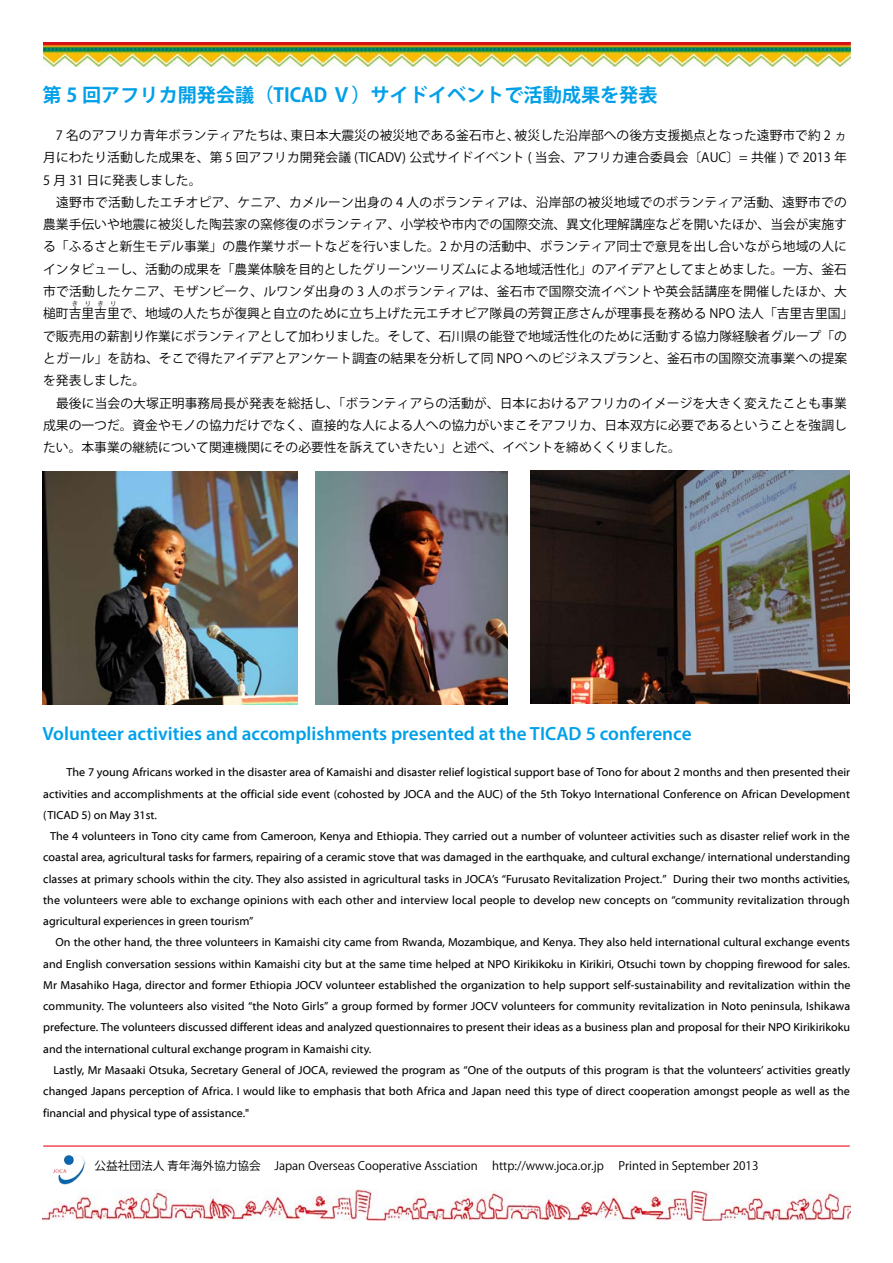
<style>
.page{position:relative;width:893px;height:1263px;background:#fff}
.page>*{position:absolute;margin:0;border:0;box-sizing:border-box;transform-origin:0 0}
.t1{font:600 19.2px "Myriad Pro";color:#00a0e9}
.t2{font:700 19.2px "Koz Go Pr 6 N";color:#00a0e9}
.t3{font:12.75px/22.4px "Koz Go Pr 6 N";color:#000}
.t4{font:11.7px "Myriad Web Pro";color:#000}
.t5{font:11.7px "Koz Go Pr 6 N";color:#000}
.t6{font:6.45px "Koz Go Pr 6 N";color:#000}
.s1{font-family:"Koz Min Pro"}
</style>
<div class="page">
<img style="left:43px;top:1189px;width:807px;height:31px">
<img style="left:44px;top:43px;width:806px;height:24px">
<img style="left:316px;top:472px;width:191px;height:232px">
<img style="left:531px;top:470px;width:319px;height:233px">
<img style="left:43px;top:472px;width:255px;height:232px">
<hr style="left:43px;top:1145px;width:807px;height:1px;background:#e60012">
<img style="left:52px;top:1154px;width:33px;height:31px">
<h1 class="t2" style="left:43px;top:84px;width:616px">第 5 回アフリカ開発会議（TICAD Ⅴ）サイドイベントで活動成果を発表</h1>
<p class="t3" style="left:43px;top:124px;width:811px">　7 名のアフリカ青年ボランティアたちは、東日本大震災の被災地である釜石市と、被災した沿岸部への後方支援拠点となった遠野市で約 2 ヵ月にわたり活動した成果を、第 5 回アフリカ開発会議 (TICADV) 公式サイドイベント ( 当会、アフリカ連合委員会〔AUC〕= 共催 ) で 2013 年5 月 31 日に発表しました。<br>　遠野市で活動したエチオピア、ケニア、カメルーン出身の 4 人のボランティアは、沿岸部の被災地域でのボランティア活動、遠野市での農業手伝いや地震に被災した陶芸家の窯修復のボランティア、小学校や市内での国際交流、異文化理解講座などを開いたほか、当会が実施する「ふるさと新生モデル事業」の農作業サポートなどを行いました。2 か月の活動中、ボランティア同士で意見を出し合いながら地域の人にインタビューし、活動の成果を「農業体験を目的としたグリーンツーリズムによる地域活性化」のアイデアとしてまとめました。一方、釜石市で活動したケニア、モザンビーク、ルワンダ出身の 3 人のボランティアは、釜石市で国際交流イベントや英会話講座を開催したほか、大槌町吉里吉里で、地域の人たちが復興と自立のために立ち上げた元エチオピア隊員の芳賀正彦さんが理事長を務める NPO 法人「吉里吉里国」</p>
<p class="t6" style="left:72px;top:300px;width:46px">きりきり</p>
<p class="t3" style="left:43px;top:325px;width:805px">で販売用の薪割り作業にボランティアとして加わりました。そして、石川県の能登で地域活性化のために活動する協力隊経験者グループ「のとガール」を訪ね、そこで得たアイデアとアンケート調査の結果を分析して同 NPO へのビジネスプランと、釜石市の国際交流事業への提案を発表しました。<br>　最後に当会の大塚正明事務局長が発表を総括し、「ボランティアらの活動が、日本におけるアフリカのイメージを大きく変えたことも事業成果の一つだ。資金やモノの協力だけでなく、直接的な人による人への協力がいまこそアフリカ、日本双方に必要であるということを強調したい。本事業の継続について関連機関にその必要性を訴えていきたい」と述べ、イベントを締めくくりました。</p>
<h1 class="t1" style="left:43px;top:721px;width:650px">Volunteer activities and accomplishments presented at the TICAD 5 conference</h1>
<p class="t4" style="left:43px;top:766px;width:808px"><span class="s1">　　</span>The 7 young Africans worked in the disaster area of Kamaishi and disaster relief logistical support base of Tono for about 2 months and then presented their</p>
<p class="t4" style="left:43px;top:787px;width:808px">activities and accomplishments at the official side event (cohosted by JOCA and the AUC) of the 5th Tokyo International Conference on African Development</p>
<p class="t4" style="left:43px;top:809px;width:115px">(TICAD 5) on May 31st.</p>
<p class="t4" style="left:50px;top:830px;width:801px">The 4 volunteers in Tono city came from Cameroon, Kenya and Ethiopia. They carried out a number of volunteer activities such as disaster relief work in the</p>
<p class="t4" style="left:43px;top:851px;width:808px">coastal area, agricultural tasks for farmers, repairing of a ceramic stove that was damaged in the earthquake, and cultural exchange/ international understanding</p>
<p class="t4" style="left:43px;top:872px;width:808px">classes at primary schools within the city. They also assisted in agricultural tasks in JOCA’s “Furusato Revitalization Project.” During their two months activities,</p>
<p class="t4" style="left:43px;top:894px;width:808px">the volunteers were able to exchange opinions with each other and interview local people to develop new concepts on “community revitalization through</p>
<p class="t4" style="left:43px;top:915px;width:212px">agricultural experiences in green tourism”</p>
<p class="t4" style="left:56px;top:936px;width:796px">On the other hand, the three volunteers in Kamaishi city came from Rwanda, Mozambique, and Kenya. They also held international cultural exchange events</p>
<p class="t4" style="left:43px;top:957px;width:808px">and English conversation sessions within Kamaishi city but at the same time helped at NPO Kirikikoku in Kirikiri, Otsuchi town by chopping firewood for sales.</p>
<p class="t4" style="left:43px;top:979px;width:809px">Mr Masahiko Haga, director and former Ethiopia JOCV volunteer established the organization to help support self-sustainability and revitalization within the</p>
<p class="t4" style="left:43px;top:1000px;width:808px">community. The volunteers also visited “the Noto Girls” a group formed by former JOCV volunteers for community revitalization in Noto peninsula, Ishikawa</p>
<p class="t4" style="left:43px;top:1021px;width:808px">prefecture. The volunteers discussed different ideas and analyzed questionnaires to present their ideas as a business plan and proposal for their NPO Kirikirikoku</p>
<p class="t4" style="left:43px;top:1042px;width:330px">and the international cultural exchange program in Kamaishi city.</p>
<p class="t4" style="left:53px;top:1064px;width:798px">Lastly, Mr Masaaki Otsuka, Secretary General of JOCA, reviewed the program as “One of the outputs of this program is that the volunteers’ activities greatly</p>
<p class="t4" style="left:43px;top:1085px;width:808px">changed Japans perception of Africa. I would like to emphasis that both Africa and Japan need this type of direct cooperation amongst people as well as the</p>
<p class="t4" style="left:43px;top:1106px;width:208px">financial and physical type of assistance."</p>
<p class="t5" style="left:94px;top:1159px;width:665px">公益社団法人 青年海外協力協会 Japan Overseas Cooperative Assciation 　http://www.joca.or.jp 　Printed in September 2013</p>
</div>
